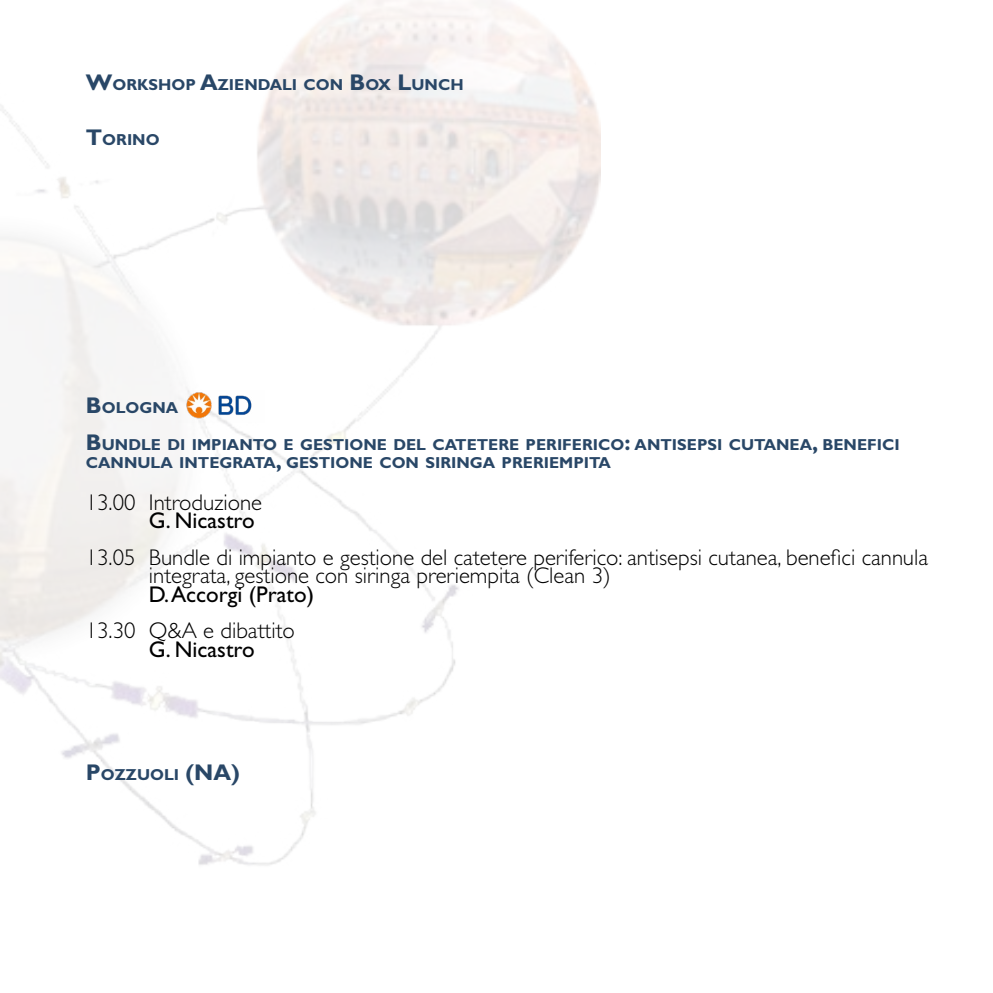
<style>
.page{position:relative;width:993px;height:993px;background:#fff}
.page>*{position:absolute;margin:0;border:0;box-sizing:border-box;transform-origin:0 0}
.t1{font:300 22.75px/18.4px "Gill Sans Std";color:#000}
.t2{font:22.75px "Gill Sans Std";color:#000}
.t3{font:700 15.92px/18.4px "Gill Sans Std";color:#294767}
.s1{font-size:22.75px}
</style>
<div class="page">
<img style="left:179px;top:390px;width:73px;height:32px">
<p class="t3" style="left:86px;top:75px;width:379px"><span class="s1">W</span>ORKSHOP <span class="s1">A</span>ZIENDALI CON <span class="s1">B</span>OX <span class="s1">L</span>UNCH</p>
<p class="t3" style="left:86px;top:130px;width:75px"><span class="s1">T</span>ORINO</p>
<p class="t3" style="left:86px;top:398px;width:94px"><span class="s1">B</span>OLOGNA</p>
<p class="t3" style="left:86px;top:435px;width:815px"><span class="s1">B</span>UNDLE DI IMPIANTO E GESTIONE DEL CATETERE PERIFERICO<span class="s1">:</span> ANTISEPSI CUTANEA<span class="s1">,</span> BENEFICI<br>CANNULA INTEGRATA<span class="s1">,</span> GESTIONE CON SIRINGA PRERIEMPITA</p>
<h1 class="t1" style="left:86px;top:493px;width:178px">13.00 Introduzione</h1>
<h1 class="t2" style="left:149px;top:507px;width:107px">G. Nicastro</h1>
<h1 class="t1" style="left:149px;top:548px;width:780px;text-indent:-63px">13.05 Bundle di impianto e gestione del catetere periferico: antisepsi cutanea, benefici cannula integrata, gestione con siringa preriempita (Clean 3)</h1>
<h1 class="t2" style="left:149px;top:580px;width:166px">D. Accorgi (Prato)</h1>
<h1 class="t1" style="left:86px;top:621px;width:210px">13.30 Q&amp;A e dibattito</h1>
<h1 class="t2" style="left:149px;top:635px;width:107px">G. Nicastro</h1>
<p class="t3" style="left:86px;top:765px;width:156px"><span class="s1">P</span>OZZUOLI <span class="s1">(NA)</span></p>
</div>
